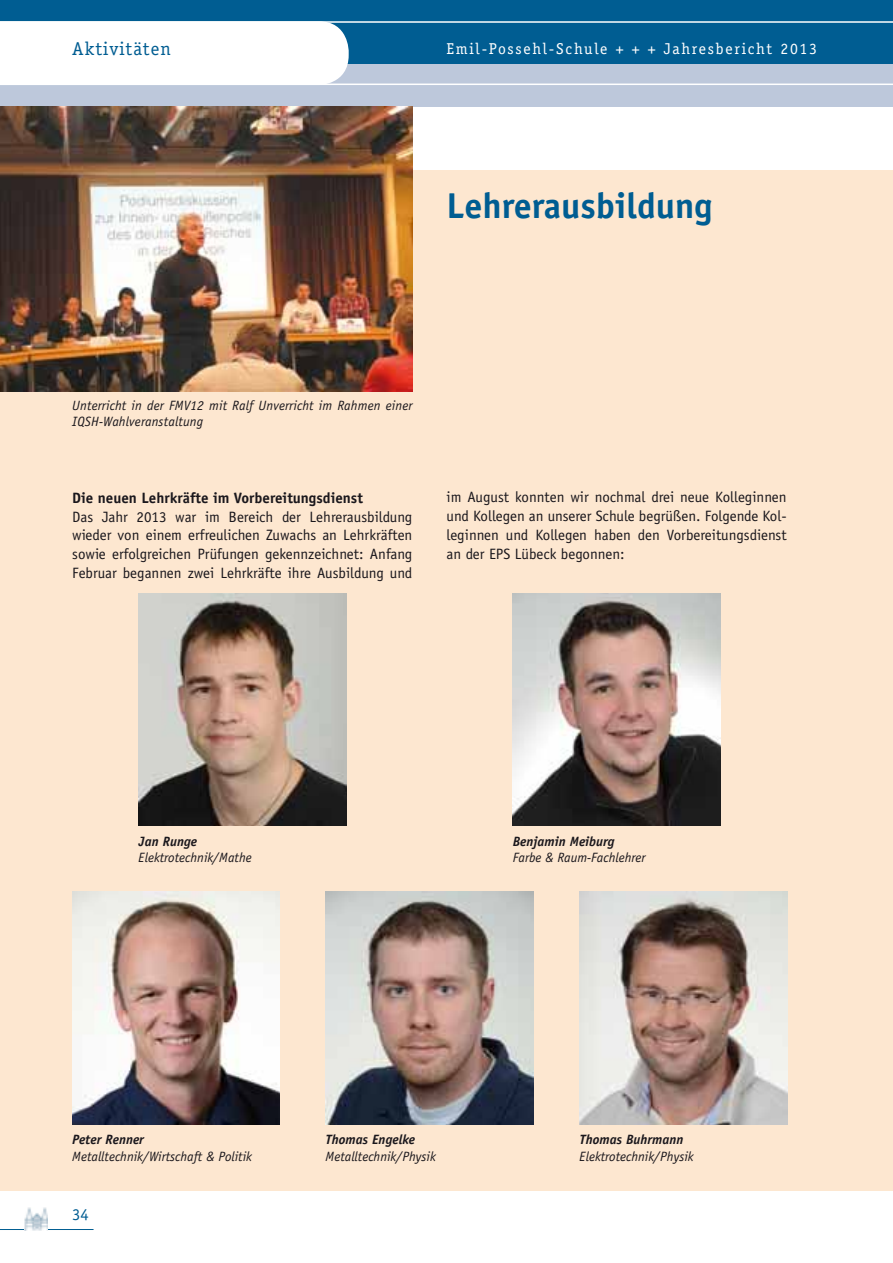
<style>
.page{position:relative;width:893px;height:1263px;background:#fff}
.page>*{position:absolute;margin:0;border:0;box-sizing:border-box;transform-origin:0 0}
.t1{font:700 36px "Officina Sans";color:#005d92}
.t2{font:18.75px "Officina Serif";letter-spacing:.05em;color:#005d92}
.t3{font:16.5px "Officina Sans";color:#005d92}
.t4{font:15.75px "Officina Serif";letter-spacing:.11em;color:#fff}
.t5{font:15px/18.8px "Officina Sans";color:#1a171c;text-align:justify}
.t6{font:700 15px "Officina Sans";color:#1a171c}
.t7{font:italic 13.5px/16.5px "Officina Sans";color:#1a171c}
.t8{font:italic 700 13.5px "Officina Sans";color:#1a171c}
</style>
<div class="page">
<div style="left:0;top:0;width:893px;height:64px;background:#005d92"></div>
<div style="left:0;top:64px;width:893px;height:42px;background:#bdc8db"></div>
<svg style="left:349px;top:21px;width:544px;height:64px"></svg>
<div style="left:0;top:21px;width:349px;height:64px;background:#fff"></div>
<hr style="left:0;top:1229px;width:94px;height:1px;background:#005d92">
<img style="left:25px;top:1207px;width:23px;height:24px">
<div style="left:0;top:170px;width:893px;height:1021px;background:#fde7d0"></div>
<img style="left:0;top:106px;width:412px;height:285px">
<img style="left:72px;top:892px;width:208px;height:232px">
<img style="left:326px;top:892px;width:207px;height:232px">
<img style="left:139px;top:593px;width:207px;height:233px">
<img style="left:513px;top:593px;width:207px;height:233px">
<img style="left:579px;top:892px;width:208px;height:232px">
<p class="t2" style="left:72px;top:42px;width:100px">Aktivitäten</p>
<p class="t4" style="left:446px;top:43px;width:372px">Emil-Possehl-Schule + + + Jahresbericht 2013</p>
<h1 class="t1" style="left:446px;top:192px;width:268px">Lehrerausbildung</h1>
<p class="t7" style="left:72px;top:398px;width:342px">Unterricht in der FMV12 mit Ralf Unverricht im Rahmen einer<br>IQSH-Wahlveranstaltung</p>
<p class="t6" style="left:72px;top:492px;width:292px">Die neuen Lehrkräfte im Vorbereitungsdienst</p>
<p class="t5" style="left:72px;top:509px;width:342px">Das Jahr 2013 war im Bereich der Lehrerausbildung wieder von einem erfreulichen Zuwachs an Lehrkräften sowie erfolgreichen Prüfungen gekennzeichnet: Anfang Februar begannen zwei Lehrkräfte ihre Ausbildung und</p>
<p class="t5" style="left:446px;top:489px;width:342px">im August konnten wir nochmal drei neue Kolleginnen und Kollegen an unserer Schule begrüßen. Folgende Kol&shy;leginnen und Kollegen haben den Vorbereitungsdienst an der EPS Lübeck begonnen:</p>
<p class="t8" style="left:139px;top:836px;width:60px">Jan Runge</p>
<p class="t7" style="left:139px;top:851px;width:115px">Elektrotechnik/Mathe</p>
<p class="t8" style="left:513px;top:836px;width:103px">Benjamin Meiburg</p>
<p class="t7" style="left:513px;top:851px;width:134px">Farbe &amp; Raum-Fachlehrer</p>
<p class="t8" style="left:72px;top:1134px;width:73px">Peter Renner</p>
<p class="t7" style="left:72px;top:1149px;width:181px">Metalltechnik/Wirtschaft &amp; Politik</p>
<p class="t3" style="left:72px;top:1208px;width:18px">34</p>
<p class="t8" style="left:326px;top:1134px;width:91px">Thomas Engelke</p>
<p class="t7" style="left:326px;top:1149px;width:112px">Metalltechnik/Physik</p>
<p class="t8" style="left:579px;top:1134px;width:106px">Thomas Buhrmann</p>
<p class="t7" style="left:579px;top:1149px;width:116px">Elektrotechnik/Physik</p>
</div>
